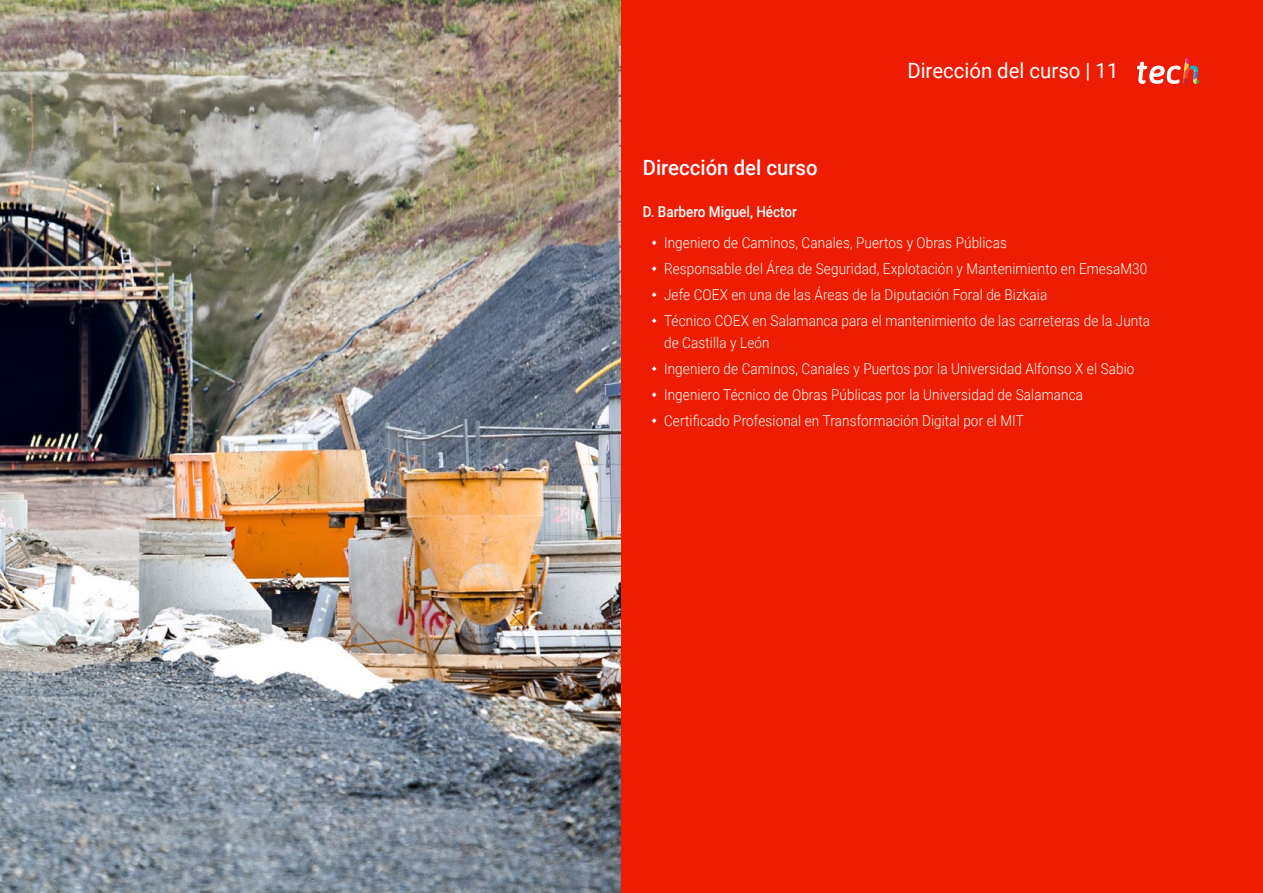
<style>
.page{position:relative;width:1263px;height:893px;background:#fff}
.page>*{position:absolute;margin:0;border:0;box-sizing:border-box;transform-origin:0 0}
.t1{font:21px "Roboto";color:#fff}
.t2{font:500 21px "Roboto";color:#fffbff}
.t3{font:300 15px/26px "Roboto";letter-spacing:.01em;color:#fff;scale:.9 1}
.t4{font:500 15px "Roboto";color:#fff;scale:.9 1}
</style>
<div class="page">
<div style="left:621px;top:0;width:642px;height:893px;background:#ee1c02"></div>
<img style="left:0;top:0;width:621px;height:893px">
<svg style="left:1137px;top:58px;width:62px;height:26px"></svg>
<h1 class="t2" style="left:643px;top:153px;width:176px">Dirección del curso</h1>
<h1 class="t1" style="left:907px;top:56px;width:213px">Dirección del curso | 11</h1>
<p class="t4" style="left:643px;top:201px;width:173px">D. Barbero Miguel, Héctor</p>
<p class="t3" style="left:664px;top:229px;width:542px">Ingeniero de Caminos, Canales, Puertos y Obras Públicas<br>Responsable del Área de Seguridad, Explotación y Mantenimiento en EmesaM30<br>Jefe COEX en una de las Áreas de la Diputación Foral de Bizkaia<br>Técnico COEX en Salamanca para el mantenimiento de las carreteras de la Junta</p>
<p class="t3" style="left:664px;top:329px;width:524px">de Castilla y León<br>Ingeniero de Caminos, Canales y Puertos por la Universidad Alfonso X el Sabio Ingeniero Técnico de Obras Públicas por la Universidad de Salamanca Certificado Profesional en Transformación Digital por el MIT</p>
</div>
